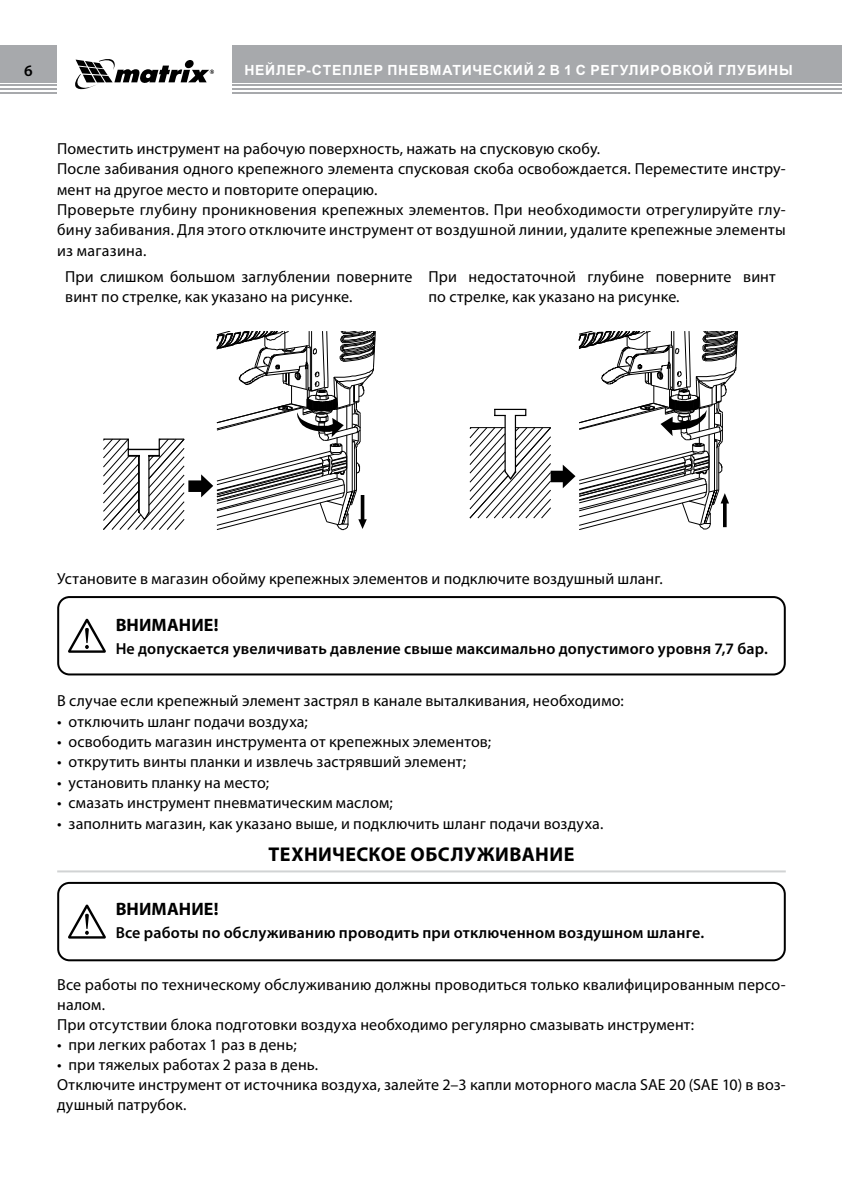
<style>
.page{position:relative;width:842px;height:1191px;background:#fff}
.page>*{position:absolute;margin:0;border:0;box-sizing:border-box;transform-origin:0 0}
.t1{font:700 20px "Myriad Pro";letter-spacing:.02em;color:#000}
.t2{font:700 18px "Myriad Pro";letter-spacing:.005em;color:#000}
.t3{font:16px/20px "Myriad Pro";letter-spacing:.01em;color:#000}
.t4{font:600 16px "Myriad Pro";letter-spacing:.01em;color:#000}
.t5{font:700 14px "Arial";letter-spacing:.055em;color:#fff}
</style>
<div class="page">
<div style="left:0;top:45px;width:57px;height:37px;background:#a7a9ac"></div>
<hr style="left:0;top:84px;width:57px;height:2px;background:#a7a9ac">
<hr style="left:0;top:92px;width:57px;height:2px;background:#a7a9ac">
<hr style="left:0;top:88px;width:57px;height:2px;background:#a7a9ac">
<div style="left:232px;top:45px;width:610px;height:37px;background:#a7a9ac"></div>
<hr style="left:232px;top:84px;width:610px;height:2px;background:#a7a9ac">
<hr style="left:232px;top:92px;width:610px;height:2px;background:#a7a9ac">
<hr style="left:232px;top:88px;width:610px;height:2px;background:#a7a9ac">
<svg style="left:75px;top:59px;width:139px;height:31px"></svg>
<hr style="left:57px;top:870px;width:729px;height:2px;background:#d1d3d4">
<svg style="left:103px;top:331px;width:273px;height:199px"></svg>
<svg style="left:469px;top:331px;width:269px;height:199px"></svg>
<div style="left:57px;top:596px;width:729px;height:79px;border:2px solid #000;border-radius:11px"></div>
<svg style="left:68px;top:619px;width:38px;height:34px"></svg>
<div style="left:57px;top:882px;width:729px;height:79px;border:2px solid #000;border-radius:11px"></div>
<svg style="left:68px;top:904px;width:38px;height:34px"></svg>
<p class="t4" style="left:24px;top:60px;width:10px">6</p>
<p class="t5" style="left:244px;top:61px;width:550px">НЕЙЛЕР-СТЕПЛЕР ПНЕВМАТИЧЕСКИЙ 2 В 1 С РЕГУЛИРОВКОЙ ГЛУБИНЫ</p>
<p class="t3" style="left:57px;top:138px;width:730px">Поместить инструмент на рабочую поверхность, нажать на спусковую скобу.<br>После забивания одного крепежного элемента спусковая скоба освобождается. Переместите инстру&shy;мент на другое место и повторите операцию.<br>Проверьте глубину проникновения крепежных элементов. При необходимости отрегулируйте глу&shy;бину забивания. Для этого отключите инструмент от воздушной линии, удалите крепежные элементы из магазина.</p>
<p class="t3" style="left:65px;top:266px;width:349px">При слишком большом заглублении поверните винт по стрелке, как указано на рисунке.</p>
<p class="t3" style="left:428px;top:266px;width:349px">При недостаточной глубине поверните винт по стрелке, как указано на рисунке.</p>
<p class="t3" style="left:57px;top:568px;width:607px">Установите в магазин обойму крепежных элементов и подключите воздушный шланг.</p>
<p class="t2" style="left:116px;top:613px;width:105px">ВНИМАНИЕ!</p>
<p class="t4" style="left:116px;top:638px;width:654px">Не допускается увеличивать давление свыше максимально допустимого уровня 7,7 бар.</p>
<p class="t3" style="left:57px;top:690px;width:568px">В случае если крепежный элемент застрял в канале выталкивания, необходимо:</p>
<p class="t3" style="left:57px;top:711px;width:252px">• отключить шланг подачи воздуха;</p>
<p class="t3" style="left:57px;top:731px;width:435px">• освободить магазин инструмента от крепежных элементов;</p>
<p class="t3" style="left:57px;top:751px;width:410px">• открутить винты планки и извлечь застрявший элемент;</p>
<p class="t3" style="left:57px;top:772px;width:214px">• установить планку на место;</p>
<p class="t3" style="left:57px;top:792px;width:337px">• смазать инструмент пневматическим маслом;</p>
<p class="t3" style="left:57px;top:813px;width:548px">• заполнить магазин, как указано выше, и подключить шланг подачи воздуха.</p>
<p class="t1" style="left:269px;top:841px;width:307px">ТЕХНИЧЕСКОЕ ОБСЛУЖИВАНИЕ</p>
<p class="t2" style="left:116px;top:897px;width:105px">ВНИМАНИЕ!</p>
<p class="t4" style="left:116px;top:922px;width:590px">Все работы по обслуживанию проводить при отключенном воздушном шланге.</p>
<p class="t3" style="left:57px;top:974px;width:730px">Все работы по техническому обслуживанию должны проводиться только квалифицированным персо&shy;налом.<br>При отсутствии блока подготовки воздуха необходимо регулярно смазывать инструмент:</p>
<p class="t3" style="left:57px;top:1034px;width:241px">• при легких работах 1 раз в день;</p>
<p class="t3" style="left:57px;top:1054px;width:730px">• при тяжелых работах 2 раза в день.<br>Отключите инструмент от источника воздуха, залейте 2–3 капли моторного масла SAE 20 (SAE 10) в воз&shy;душный патрубок.</p>
</div>
